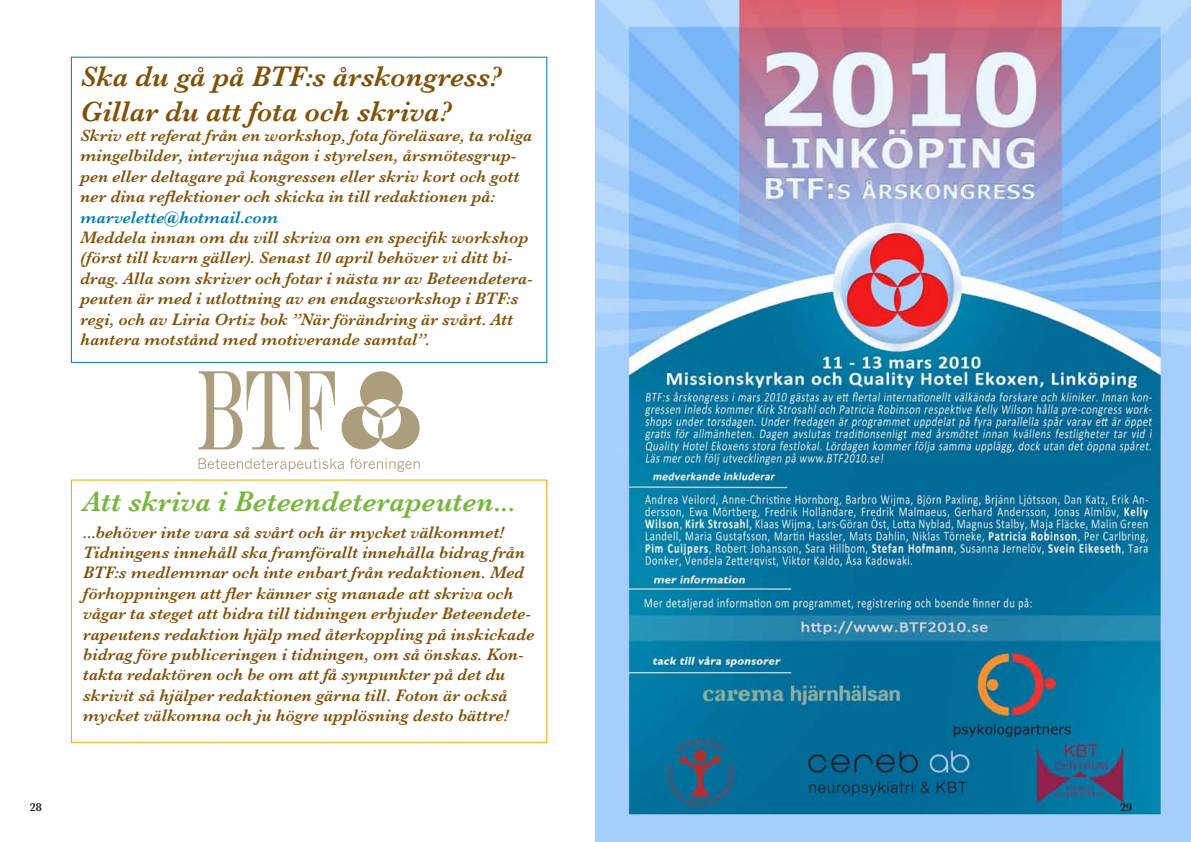
<style>
.page{position:relative;width:1191px;height:842px;background:#fff}
.page>*{position:absolute;margin:0;border:0;box-sizing:border-box;transform-origin:0 0}
.t1{font:italic 600 29px/34.8px "Baskerville";color:#805007}
.t2{font:italic 600 29px "Baskerville";letter-spacing:.01em;color:#79b63f}
.t3{font:italic 600 17px/20.4px "Baskerville";letter-spacing:.01em;color:#805007}
.t4{font:italic 600 17px "Baskerville";letter-spacing:.01em;color:#007cb0}
.t5{font:600 12px "Baskerville";color:#1a171c}
</style>
<div class="page">
<img style="left:595px;top:0;width:596px;height:842px">
<div style="left:71px;top:57px;width:476px;height:306px;border:1px solid #007cb0"></div>
<div style="left:71px;top:480px;width:476px;height:263px;border:1px solid #f6a800"></div>
<svg style="left:341px;top:371px;width:79px;height:78px"></svg>
<svg style="left:198px;top:371px;width:137px;height:78px"></svg>
<svg style="left:198px;top:458px;width:146px;height:14px"></svg>
<svg style="left:350px;top:458px;width:70px;height:14px"></svg>
<h1 class="t1" style="left:80px;top:59px;width:423px">Ska du gå på BTF:s årskongress?<br>Gillar du att fota och skriva?</h1>
<p class="t3" style="left:80px;top:125px;width:453px">Skriv ett referat från en workshop, fota föreläsare, ta roliga mingelbilder, intervjua någon i styrelsen, årsmötesgrup&shy;pen eller deltagare på kongressen eller skriv kort och gott ner dina reflektioner och skicka in till redaktionen på:</p>
<p class="t4" style="left:80px;top:207px;width:199px">marvelette@hotmail.com</p>
<p class="t3" style="left:80px;top:227px;width:454px">Meddela innan om du vill skriva om en specifik workshop (först till kvarn gäller). Senast 10 april behöver vi ditt bi&shy;drag. Alla som skriver och fotar i nästa nr av Beteendetera&shy;peuten är med i utlottning av en endagsworkshop i BTF:s regi, och av Liria Ortiz bok ”När förändring är svårt. Att hantera motstånd med motiverande samtal”.</p>
<h1 class="t2" style="left:83px;top:485px;width:434px">Att skriva i Beteendeterapeuten...</h1>
<p class="t3" style="left:83px;top:522px;width:453px">...behöver inte vara så svårt och är mycket välkommet!<br>Tidningens innehåll ska framförallt innehålla bidrag från BTF:s medlemmar och inte enbart från redaktionen. Med förhoppningen att fler känner sig manade att skriva och vågar ta steget att bidra till tidningen erbjuder Beteendete&shy;rapeutens redaktion hjälp med återkoppling på inskickade bidrag före publiceringen i tidningen, om så önskas. Kon&shy;takta redaktören och be om att få synpunkter på det du skrivit så hjälper redaktionen gärna till. Foton är också mycket välkomna och ju högre upplösning desto bättre!</p>
<p class="t5" style="left:30px;top:800px;width:14px">28</p>
<p class="t5" style="left:1120px;top:800px;width:14px">29</p>
</div>
